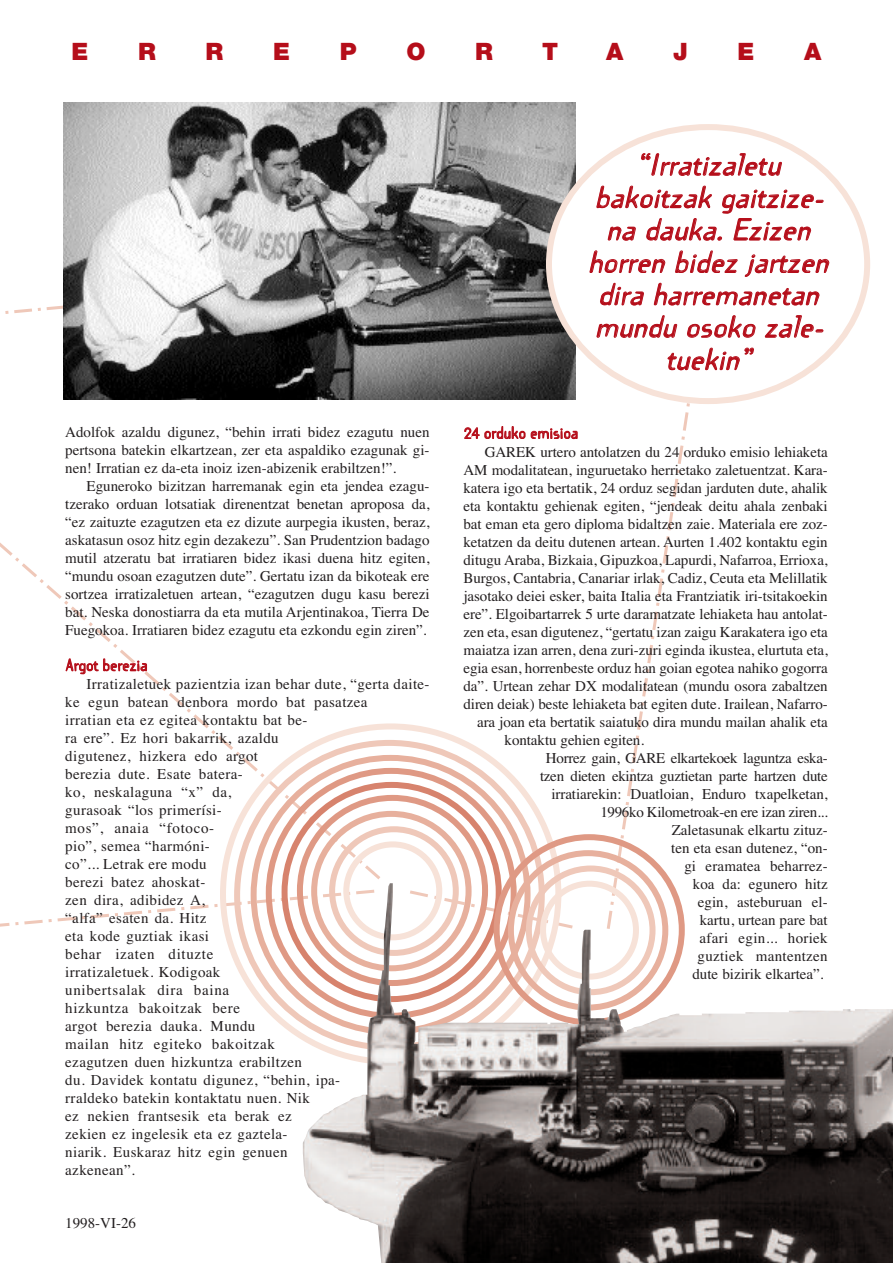
<style>
.page{position:relative;width:893px;height:1263px;background:#fff}
.page>*{position:absolute;margin:0;border:0;box-sizing:border-box;transform-origin:0 0}
.t1{font:italic 27px/32.4px "Template Gothic";color:#b50e1a;text-align:center;scale:1.07 1}
.t2{font:900 24px "Helvetica Neue";color:#b50e1a}
.t3{font:15px/18px "Times";letter-spacing:-.005em;color:#231f20;text-align:justify}
.t4{font:15px/18px "Times";letter-spacing:.025em;color:#231f20}
.t5{font:15px "Times";letter-spacing:.02em;color:#231f20}
.t6{font:15px "Template Gothic";color:#b50e1a}
</style>
<div class="page">
<svg style="left:627px;top:404px;width:63px;height:391px"></svg>
<svg style="left:0;top:904px;width:218px;height:23px"></svg>
<img style="left:64px;top:102px;width:511px;height:298px">
<svg style="left:220px;top:723px;width:243px;height:238px"></svg>
<svg style="left:234px;top:740px;width:296px;height:301px"></svg>
<svg style="left:297px;top:795px;width:376px;height:230px"></svg>
<img style="left:303px;top:883px;width:590px;height:380px">
<svg style="left:546px;top:124px;width:324px;height:280px"></svg>
<h2 class="t2" style="left:72px;top:43px;width:18px">E</h2>
<h2 class="t2" style="left:138px;top:43px;width:19px">R</h2>
<h2 class="t2" style="left:206px;top:43px;width:19px">R</h2>
<h2 class="t2" style="left:273px;top:43px;width:18px">E</h2>
<h2 class="t2" style="left:340px;top:43px;width:18px">P</h2>
<h2 class="t2" style="left:406px;top:43px;width:21px">O</h2>
<h2 class="t2" style="left:475px;top:43px;width:19px">R</h2>
<h2 class="t2" style="left:542px;top:43px;width:18px">T</h2>
<h2 class="t2" style="left:606px;top:43px;width:19px">A</h2>
<h2 class="t2" style="left:673px;top:43px;width:16px">J</h2>
<h2 class="t2" style="left:738px;top:43px;width:18px">E</h2>
<h2 class="t2" style="left:804px;top:43px;width:19px">A</h2>
<p class="t3" style="left:65px;top:423px;width:366px">Adolfok azaldu digunez, “behin irrati bidez ezagutu nuen pertsona batekin elkartzean, zer eta aspaldiko ezagunak gi&shy;nen! Irratian ez da-eta inoiz izen-abizenik erabiltzen!”.</p>
<p class="t3" style="left:65px;top:477px;width:366px;text-indent:21px">Eguneroko bizitzan harremanak egin eta jendea ezagu&shy;tzerako orduan lotsatiak direnentzat benetan aproposa da, “ez zaituzte ezagutzen eta ez dizute aurpegia ikusten, beraz, askatasun osoz hitz egin dezakezu”. San Prudentzion badago mutil atzeratu bat irratiaren bidez ikasi duena hitz egiten, “mundu osoan ezagutzen dute”. Gertatu izan da bikoteak ere sortzea irratizaletuen artean, “ezagutzen dugu kasu berezi bat. Neska donostiarra da eta mutila Arjentinakoa, Tierra De Fuegokoa. Irratiaren bidez ezagutu eta ezkondu egin ziren”.</p>
<p class="t6" style="left:65px;top:657px;width:84px">Argot berezia</p>
<p class="t4" style="left:65px;top:675px;width:366px;text-indent:21px">Irratizaletuek pazientzia izan behar dute, “gerta daite&shy;ke egun batean denbora mordo bat pasatzea<br>irratian eta ez egitea kontaktu bat be-<br>ra ere”. Ez hori bakarrik, azaldu<br>digutenez, hizkera edo argot<br>berezia dute. Esate batera-<br>ko, neskalaguna “x” da,<br>gurasoak “los primerísi-<br>mos”, anaia “fotoco-<br>pio”, semea “harmóni-<br>co”... Letrak ere modu<br>berezi batez ahoskat-<br>zen dira, adibidez A,<br>“alfa” esaten da. Hitz<br>eta kode guztiak ikasi<br>behar izaten dituzte<br>irratizaletuek. Kodigoak<br>unibertsalak dira baina<br>hizkuntza bakoitzak bere<br>argot berezia dauka. Mundu<br>mailan hitz egiteko bakoitzak<br>ezagutzen duen hizkuntza erabiltzen<br>du. Davidek kontatu digunez, “behin, ipa-<br>rraldeko batekin kontaktatu nuen. Nik<br>ez nekien frantsesik eta berak ez<br>zekien ez ingelesik eta ez gaztela-<br>niarik. Euskaraz hitz egin genuen<br>azkenean”.</p>
<p class="t3" style="left:65px;top:1214px;width:72px">1998-VI-26</p>
<h1 class="t1" style="left:588px;top:150px;width:231px">“Irratizaletu bakoitzak gaitzize&shy;na dauka. Ezizen horren bidez jartzen dira harremanetan mundu osoko zale&shy;tuekin”</h1>
<p class="t6" style="left:464px;top:425px;width:116px">24 orduko emisioa</p>
<p class="t3" style="left:485px;top:443px;width:344px">GAREK urtero antolatzen du 24 orduko emisio lehiaketa</p>
<p class="t3" style="left:463px;top:461px;width:366px">AM modalitatean, inguruetako herrietako zaletuentzat. Kara-</p>
<p class="t3" style="left:463px;top:479px;width:366px">katera igo eta bertatik, 24 orduz segidan jarduten dute, ahalik</p>
<p class="t3" style="left:463px;top:497px;width:366px">eta kontaktu gehienak egiten, “jendeak deitu ahala zenbaki</p>
<p class="t3" style="left:463px;top:515px;width:366px">bat eman eta gero diploma bidaltzen zaie. Materiala ere zoz-</p>
<p class="t3" style="left:463px;top:533px;width:366px">ketatzen da deitu dutenen artean. Aurten 1.402 kontaktu egin</p>
<p class="t3" style="left:463px;top:551px;width:366px">ditugu Araba, Bizkaia, Gipuzkoa, Lapurdi, Nafarroa, Errioxa,</p>
<p class="t3" style="left:463px;top:569px;width:366px">Burgos, Cantabria, Canariar irlak, Cadiz, Ceuta eta Melillatik</p>
<p class="t3" style="left:463px;top:587px;width:366px">jasotako deiei esker, baita Italia eta Frantziatik iri-tsitakoekin</p>
<p class="t3" style="left:463px;top:605px;width:366px">ere”. Elgoibartarrek 5 urte daramatzate lehiaketa hau antolat-</p>
<p class="t3" style="left:463px;top:623px;width:366px">zen eta, esan digutenez, “gertatu izan zaigu Karakatera igo eta</p>
<p class="t3" style="left:463px;top:641px;width:366px">maiatza izan arren, dena zuri-zuri eginda ikustea, elurtuta eta,</p>
<p class="t3" style="left:463px;top:659px;width:366px">egia esan, horrenbeste orduz han goian egotea nahiko gogorra</p>
<p class="t3" style="left:463px;top:677px;width:366px">da”. Urtean zehar DX modalitatean (mundu osora zabaltzen</p>
<p class="t3" style="left:463px;top:695px;width:366px">diren deiak) beste lehiaketa bat egiten dute. Irailean, Nafarro-</p>
<p class="t3" style="left:477px;top:713px;width:352px">ara joan eta bertatik saiatuko dira mundu mailan ahalik eta</p>
<p class="t3" style="left:505px;top:731px;width:141px">kontaktu gehien egiten.</p>
<p class="t3" style="left:546px;top:749px;width:283px">Horrez gain, GARE elkartekoek laguntza eska-</p>
<p class="t3" style="left:540px;top:767px;width:289px">tzen dieten ekintza guztietan parte hartzen dute</p>
<p class="t3" style="left:551px;top:785px;width:278px">irratiarekin: Duatloian, Enduro txapelketan,</p>
<p class="t3" style="left:600px;top:803px;width:229px">1996ko Kilometroak-en ere izan ziren...</p>
<p class="t3" style="left:672px;top:821px;width:157px">Zaletasunak elkartu zituz-</p>
<p class="t3" style="left:671px;top:839px;width:158px">ten eta esan dutenez, “on-</p>
<p class="t3" style="left:684px;top:857px;width:145px">gi eramatea beharrez-</p>
<p class="t3" style="left:693px;top:875px;width:136px">koa da: egunero hitz</p>
<p class="t3" style="left:698px;top:893px;width:131px">egin, asteburuan el-</p>
<p class="t3" style="left:700px;top:911px;width:130px">kartu, urtean pare bat</p>
<p class="t5" style="left:700px;top:929px;width:130px">afari egin... horiek</p>
<p class="t5" style="left:698px;top:947px;width:132px">guztiek mantentzen</p>
<p class="t3" style="left:692px;top:965px;width:133px">dute bizirik elkartea”.</p>
</div>
